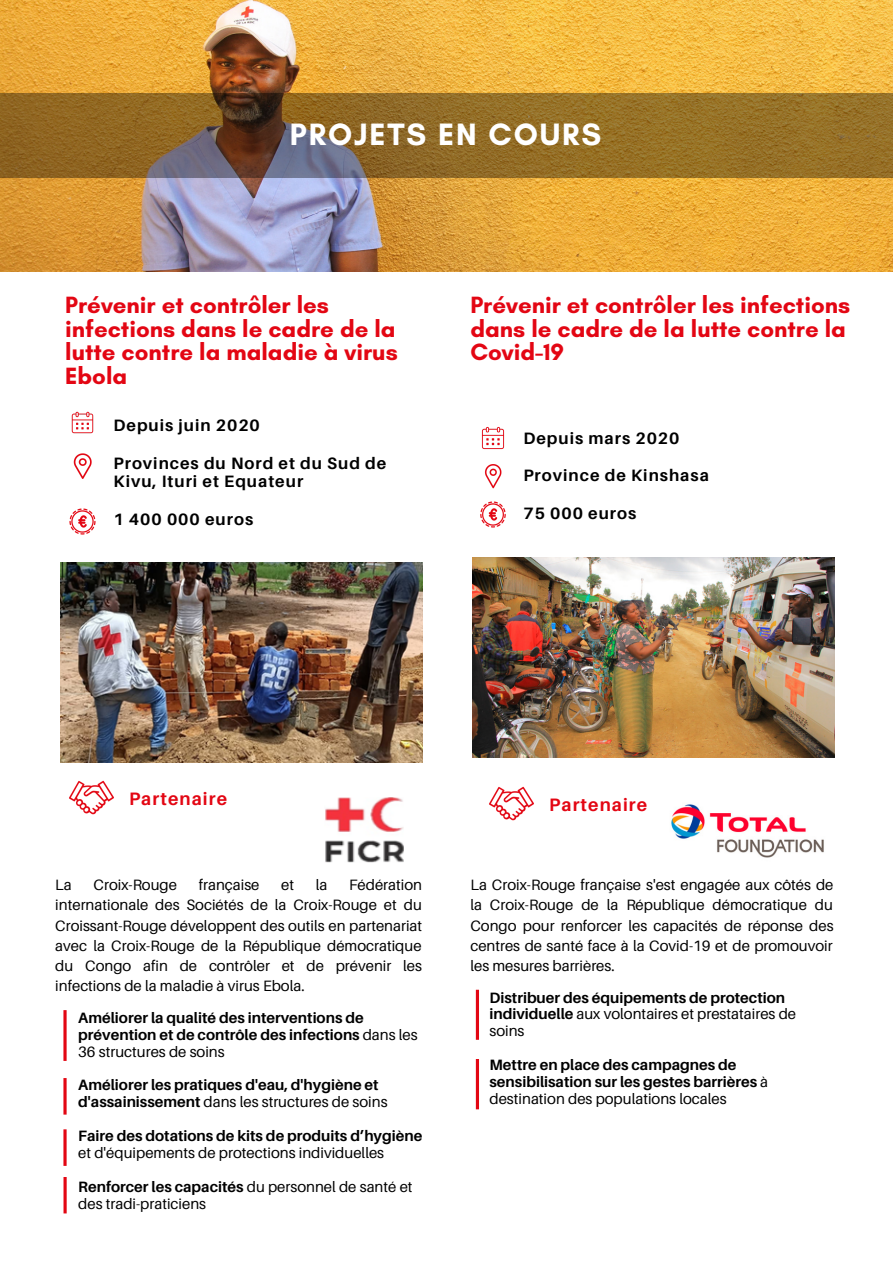
<style>
.page{position:relative;width:893px;height:1264px;background:#fff}
.page>*{position:absolute;margin:0;border:0;box-sizing:border-box;transform-origin:0 0}
.t1{font:700 31.5px "Glacial Indifference";letter-spacing:.06em;color:#fff}
.t2{font:700 24px/23.5px "Glacial Indifference";color:#e30613}
.t3{font:700 18px "Aileron";letter-spacing:.06em;color:#e30613}
.t4{font:700 16.5px/18.8px "Aileron";letter-spacing:.06em;color:#000}
.t5{font:15px/20.2px "Aileron";color:#000;text-align:justify}
.t6{font:700 15px/16.8px "Aileron";color:#000}
.s1{font-weight:400}
.s2{font-weight:700}
</style>
<div class="page">
<img style="left:0;top:0;width:892px;height:271px">
<svg style="left:0;top:93px;width:892px;height:84px;background:#8b682c"></svg>
<img style="left:61px;top:562px;width:362px;height:200px">
<svg style="left:63px;top:1010px;width:4px;height:50px"></svg>
<img style="left:71px;top:411px;width:23px;height:23px">
<img style="left:73px;top:453px;width:19px;height:26px">
<svg style="left:63px;top:1078px;width:4px;height:36px"></svg>
<img style="left:472px;top:557px;width:362px;height:200px">
<svg style="left:476px;top:989px;width:3px;height:50px"></svg>
<img style="left:481px;top:427px;width:24px;height:23px">
<img style="left:485px;top:464px;width:17px;height:25px">
<svg style="left:476px;top:1059px;width:3px;height:50px"></svg>
<img style="left:60px;top:761px;width:67px;height:54px">
<img style="left:489px;top:786px;width:45px;height:35px">
<img style="left:69px;top:508px;width:27px;height:27px">
<img style="left:325px;top:797px;width:78px;height:65px">
<svg style="left:63px;top:1177px;width:4px;height:36px"></svg>
<svg style="left:63px;top:1129px;width:4px;height:36px"></svg>
<img style="left:671px;top:804px;width:153px;height:54px">
<img style="left:480px;top:501px;width:26px;height:27px">
<p class="t1" style="left:290px;top:115px;width:313px">PROJETS EN COURS</p>
<p class="t2" style="left:65px;top:293px;width:334px">Prévenir et contrôler les infections dans le cadre de la lutte contre la maladie à virus<br>Ebola</p>
<p class="t4" style="left:113px;top:415px;width:148px">Depuis juin 2020</p>
<p class="t4" style="left:113px;top:453px;width:274px">Provinces du Nord et du Sud de<br>Kivu, Ituri et Equateur</p>
<p class="t4" style="left:113px;top:509px;width:141px">1 400 000 euros</p>
<p class="t2" style="left:470px;top:293px;width:381px">Prévenir et contrôler les infections dans le cadre de la lutte contre la<br>Covid-19</p>
<p class="t4" style="left:523px;top:428px;width:158px">Depuis mars 2020</p>
<p class="t4" style="left:523px;top:466px;width:187px">Province de Kinshasa</p>
<p class="t4" style="left:523px;top:503px;width:114px">75 000 euros</p>
<p class="t3" style="left:129px;top:787px;width:100px">Partenaire</p>
<p class="t3" style="left:549px;top:793px;width:100px">Partenaire</p>
<p class="t5" style="left:55px;top:874px;width:18px">La</p>
<p class="t5" style="left:94px;top:874px;width:85px">Croix-Rouge</p>
<p class="t5" style="left:199px;top:874px;width:62px">française</p>
<p class="t5" style="left:281px;top:874px;width:14px">et</p>
<p class="t5" style="left:316px;top:874px;width:13px">la</p>
<p class="t5" style="left:55px;top:874px;width:368px;text-indent:294px">Fédération internationale des Sociétés de la Croix-Rouge et du Croissant-Rouge développent des outils en partenariat avec la Croix-Rouge de la République démocratique du Congo afin de contrôler et de prévenir les infections de la maladie à virus Ebola.</p>
<p class="t6" style="left:78px;top:1008px;width:341px">Améliorer la qualité des interventions de prévention et de contrôle des infections <span class="s1">dans les<br>36 structures de soins</span></p>
<p class="t6" style="left:78px;top:1076px;width:311px">Améliorer les pratiques d'eau, d'hygiène et d'assainissement <span class="s1">dans les structures de soins</span></p>
<p class="t6" style="left:78px;top:1127px;width:345px">Faire des dotations de kits de produits d’hygiène <span class="s1">et d'équipements de protections individuelles</span></p>
<p class="t5" style="left:78px;top:1177px;width:336px;line-height:16.8px"><span class="s2">Renforcer les capacités</span> du personnel de santé et des tradi-praticiens</p>
<p class="t5" style="left:470px;top:874px;width:365px">La Croix-Rouge française s'est engagée aux côtés de la Croix-Rouge de la République démocratique du Congo pour renforcer les capacités de réponse des centres de santé face à la Covid-19 et de promouvoir les mesures barrières.</p>
<p class="t6" style="left:489px;top:988px;width:308px">Distribuer des équipements de protection individuelle <span class="s1">aux volontaires et prestataires de soins</span></p>
<p class="t6" style="left:489px;top:1056px;width:280px">Mettre en place des campagnes de sensibilisation sur les gestes barrières <span class="s1">à destination des populations locales</span></p>
</div>
